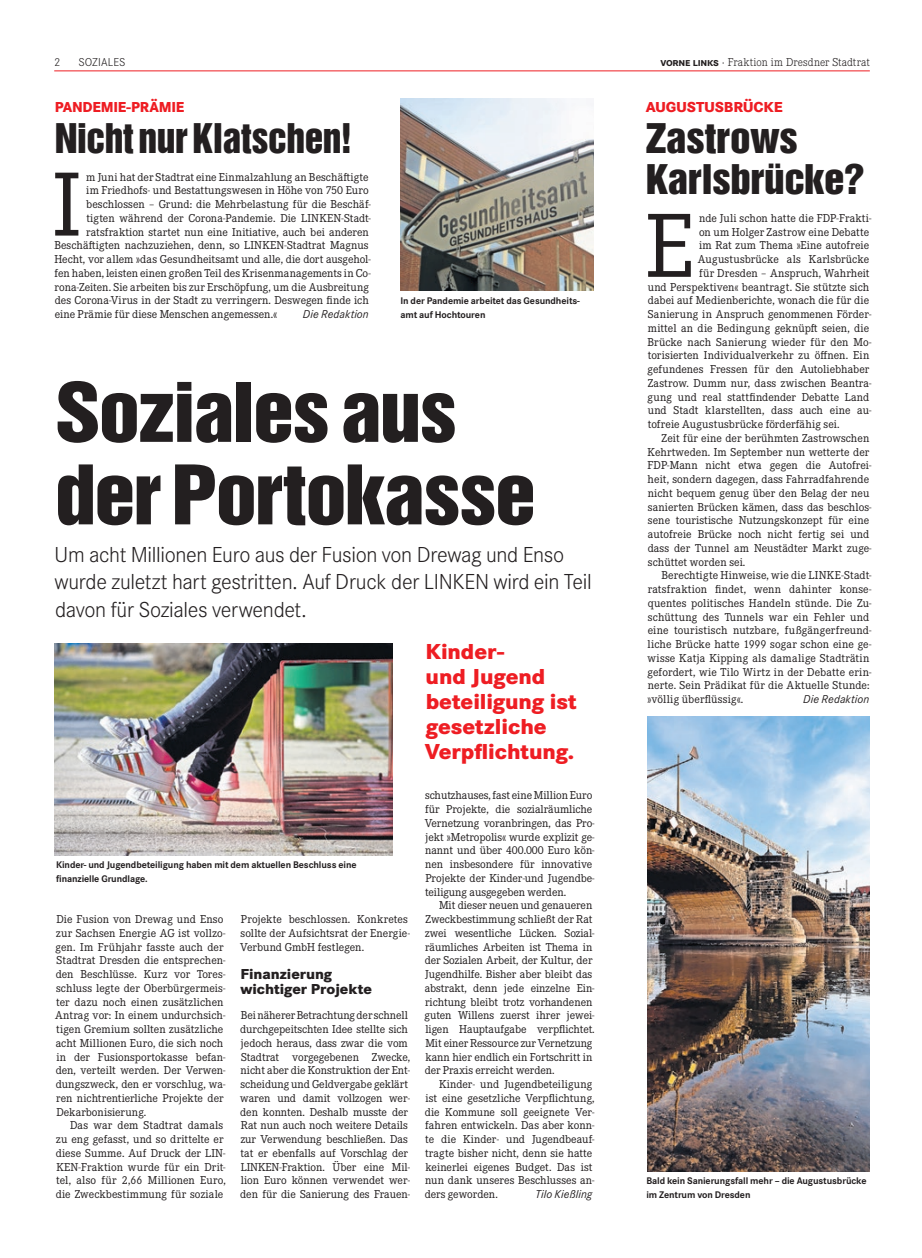
<style>
.page{position:relative;width:922px;height:1258px;background:#fff}
.page>*{position:absolute;margin:0;border:0;box-sizing:border-box;transform-origin:0 0}
.t1{font:94.38px "Corporate E Pro";color:#231f20}
.t2{font:75px/82.5px "Helvetica Inserat";letter-spacing:-.025em;color:#231f20;scale:1.1 1}
.t3{font:37.5px/41.2px "Helvetica Inserat";letter-spacing:-.01em;color:#231f20;scale:1.1 1}
.t4{font:37.5px "Helvetica Inserat";letter-spacing:-.01em;color:#231f20}
.t5{font:300 22.5px/27.5px "Corporate S Pro";letter-spacing:-.015em;color:#231f20}
.t6{font:800 22.5px/25px "Corporate S Pro";color:#ee1d23}
.t7{font:800 15px/15px "Corporate S Pro";color:#231f20}
.t8{font:800 15px "Corporate S Pro";letter-spacing:-.015em;color:#ee1d23;scale:.95 1}
.t9{font:800 15px "Corporate S Pro";letter-spacing:-.015em;color:#ee1d23}
.t10{font:11.88px/13.8px "Corporate E Pro";color:#231f20}
.t11{font:11.88px "Corporate E Pro";letter-spacing:.02em;color:#231f20}
.t12{font:300 11.88px "Corporate E Pro";letter-spacing:.01em;color:#231f20}
.t13{font:italic 11.88px "Corporate S Pro";letter-spacing:.005em;color:#231f20}
.t14{font:300 11.88px "Corporate S Pro";letter-spacing:.005em;color:#231f20}
.t15{font:700 10px/13.8px "Corporate S Pro";letter-spacing:-.01em;color:#231f20}
.s1{font-family:"Corporate S Pro";font-weight:700}
.s2{font-family:"Corporate S Pro"}
</style>
<div class="page">
<hr style="left:54px;top:71px;width:815px;height:1px;background:#ee1d23">
<img style="left:54px;top:643px;width:338px;height:213px">
<img style="left:400px;top:98px;width:193px;height:193px">
<img style="left:647px;top:717px;width:222px;height:454px">
<p class="t14" style="left:54px;top:53px;width:8px">2</p>
<p class="t14" style="left:78px;top:53px;width:49px">SOZIALES</p>
<p class="t12" style="left:660px;top:54px;width:211px"><span class="s1">vorne links</span> <span class="s2">·</span> Fraktion im Dresdner Stadtrat</p>
<p class="t8" style="left:55px;top:95px;width:138px">PANDEMIE-PRÄMIE</p>
<h3 class="t4" style="left:55px;top:116px;width:299px">Nicht nur Klatschen!</h3>
<h1 class="t1" style="left:52px;top:140px;width:30px">I</h1>
<p class="t10" style="left:86px;top:169px;width:284px">m Juni hat der Stadtrat eine Einmalzahlung an Beschäftigte</p>
<p class="t10" style="left:86px;top:183px;width:284px">im Friedhofs- und Bestattungswesen in Höhe von 750 Euro</p>
<p class="t10" style="left:86px;top:197px;width:286px">beschlossen – Grund: die Mehrbelastung für die Beschäf-</p>
<p class="t10" style="left:86px;top:210px;width:286px">tigten während der Corona-Pandemie. Die LINKEN-Stadt-</p>
<p class="t10" style="left:86px;top:224px;width:284px">ratsfraktion startet nun eine Initiative, auch bei anderen</p>
<p class="t10" style="left:54px;top:238px;width:315px">Beschäftigten nachzuziehen, denn, so LINKEN-Stadtrat Magnus</p>
<p class="t10" style="left:54px;top:252px;width:318px">Hecht, vor allem »das Gesundheitsamt und alle, die dort ausgehol-</p>
<p class="t10" style="left:55px;top:265px;width:318px">fen haben, leisten einen großen Teil des Krisenmanagements in Co-</p>
<p class="t10" style="left:55px;top:279px;width:316px">rona-Zeiten. Sie arbeiten bis zur Erschöpfung, um die Ausbreitung</p>
<p class="t10" style="left:55px;top:293px;width:315px">des Corona-Virus in der Stadt zu verringern. Deswegen finde ich</p>
<p class="t10" style="left:55px;top:307px;width:224px">eine Prämie für diese Menschen angemessen.«</p>
<p class="t13" style="left:303px;top:306px;width:67px">Die Redaktion</p>
<p class="t15" style="left:400px;top:293px;width:181px">In der Pandemie arbeitet das Gesundheits&shy;amt auf Hochtouren</p>
<h2 class="t2" style="left:55px;top:373px;width:439px">Soziales aus der Portokasse</h2>
<h3 class="t5" style="left:54px;top:539px;width:538px">Um acht Millionen Euro aus der Fusion von Drewag und Enso wurde zuletzt hart gestritten. Auf Druck der LINKEN wird ein Teil davon für Soziales verwendet.</h3>
<p class="t15" style="left:56px;top:857px;width:302px">Kinder- und Jugendbeteiligung haben mit dem aktuellen Beschluss eine finanzielle Grundlage.</p>
<p class="t10" style="left:55px;top:912px;width:172px">Die Fusion von Drewag und Enso zur Sachsen Energie AG ist vollzo&shy;gen. Im Frühjahr fasste auch der<br>Stadtrat Dresden die entsprechen&shy;den Beschlüsse. Kurz vor Tores&shy;schluss legte der Oberbürgermeis&shy;ter dazu noch einen zusätzlichen<br>Antrag vor: In einem undurchsich&shy;tigen Gremium sollten zusätzliche acht Millionen Euro, die sich noch in der Fusionsportokasse befan&shy;den, verteilt werden. Der Verwen&shy;dungszweck, den er vorschlug, wa&shy;ren nichtrentierliche Projekte der<br>Dekarbonisierung.</p>
<p class="t10" style="left:56px;top:1118px;width:171px;text-indent:14px">Das war dem Stadtrat damals zu eng gefasst, und so drittelte er diese Summe. Auf Druck der LIN-<br>KEN-Fraktion wurde für ein Drit&shy;tel, also für 2,66 Millionen Euro, die Zweckbestimmung für soziale</p>
<p class="t10" style="left:240px;top:912px;width:171px">Projekte beschlossen. Konkretes sollte der Aufsichtsrat der Energie-<br>Verbund GmbH festlegen.</p>
<p class="t7" style="left:240px;top:966px;width:133px">Finanzierung wichtiger Projekte</p>
<p class="t10" style="left:240px;top:1008px;width:171px">Bei näherer Betrachtung der schnell durchgepeitschten Idee stellte sich jedoch heraus, dass zwar die vom Stadtrat vorgegebenen Zwecke, nicht aber die Konstruktion der Ent&shy;scheidung und Geldvergabe geklärt waren und damit vollzogen wer&shy;den konnten. Deshalb musste der Rat nun auch noch weitere Details zur Verwendung beschließen. Das tat er ebenfalls auf Vorschlag der LINKEN-Fraktion. Über eine Mil&shy;lion Euro können verwendet wer&shy;den für die Sanierung des Frauen-</p>
<h3 class="t6" style="left:424px;top:637px;width:153px">Kinder-<br>und Jugend beteiligung ist gesetzliche<br>Verpflichtung.</h3>
<p class="t10" style="left:424px;top:788px;width:171px">schutzhauses, fast eine Million Euro für Projekte, die sozialräumliche Vernetzung voranbringen, das Pro&shy;jekt »Metropolis« wurde explizit ge&shy;nannt und über 400.000 Euro kön&shy;nen insbesondere für innovative Projekte der Kinder-und Jugendbe&shy;teiligung ausgegeben werden.</p>
<p class="t10" style="left:424px;top:898px;width:172px;text-indent:14px">Mit dieser neuen und genaueren Zweckbestimmung schließt der Rat zwei wesentliche Lücken. Sozial&shy;räumliches Arbeiten ist Thema in der Sozialen Arbeit, der Kultur, der Jugendhilfe. Bisher aber bleibt das abstrakt, denn jede einzelne Ein&shy;richtung bleibt trotz vorhandenen guten Willens zuerst ihrer jewei&shy;ligen Hauptaufgabe verpflichtet.<br>Mit einer Ressource zur Vernetzung kann hier endlich ein Fortschritt in der Praxis erreicht werden.</p>
<p class="t10" style="left:424px;top:1077px;width:171px;text-indent:14px">Kinder- und Jugendbeteiligung ist eine gesetzliche Verpflichtung, die Kommune soll geeignete Ver&shy;fahren entwickeln. Das aber konn&shy;te die Kinder- und Jugendbeauf&shy;tragte bisher nicht, denn sie hatte keinerlei eigenes Budget. Das ist nun dank unseres Beschlusses an&shy;ders geworden.</p>
<p class="t13" style="left:535px;top:1186px;width:58px">Tilo Kießling</p>
<p class="t9" style="left:645px;top:95px;width:138px">AUGUSTUSBRÜCKE</p>
<h3 class="t3" style="left:645px;top:119px;width:200px">Zastrows<br>Karlsbrücke?</h3>
<h1 class="t1" style="left:645px;top:182px;width:50px">E</h1>
<p class="t10" style="left:699px;top:210px;width:174px">nde Juli schon hatte die FDP-Frakti-</p>
<p class="t10" style="left:698px;top:224px;width:172px">on um Holger Zastrow eine Debatte</p>
<p class="t10" style="left:699px;top:238px;width:171px">im Rat zum Thema »Eine autofreie</p>
<p class="t10" style="left:697px;top:252px;width:173px">Augustusbrücke als Karlsbrücke</p>
<p class="t10" style="left:699px;top:265px;width:172px">für Dresden – Anspruch, Wahrheit</p>
<p class="t10" style="left:647px;top:279px;width:223px">und Perspektiven« beantragt. Sie stützte sich</p>
<p class="t10" style="left:647px;top:293px;width:223px">dabei auf Medienberichte, wonach die für die</p>
<p class="t10" style="left:647px;top:307px;width:225px">Sanierung in Anspruch genommenen Förder-</p>
<p class="t10" style="left:647px;top:320px;width:223px">mittel an die Bedingung geknüpft seien, die</p>
<p class="t10" style="left:647px;top:334px;width:225px">Brücke nach Sanierung wieder für den Mo-</p>
<p class="t10" style="left:647px;top:348px;width:223px">torisierten Individualverkehr zu öffnen. Ein</p>
<p class="t10" style="left:647px;top:362px;width:223px">gefundenes Fressen für den Autoliebhaber</p>
<p class="t11" style="left:647px;top:375px;width:225px">Zastrow. Dumm nur, dass zwischen Beantra-</p>
<p class="t10" style="left:647px;top:389px;width:223px">gung und real stattfindender Debatte Land</p>
<p class="t10" style="left:647px;top:403px;width:225px">und Stadt klarstellten, dass auch eine au-</p>
<p class="t10" style="left:647px;top:417px;width:193px">tofreie Augustusbrücke förderfähig sei.</p>
<p class="t10" style="left:661px;top:430px;width:209px">Zeit für eine der berühmten Zastrowschen</p>
<p class="t10" style="left:647px;top:444px;width:223px">Kehrtweden. Im September nun wetterte der</p>
<p class="t10" style="left:647px;top:458px;width:225px">FDP-Mann nicht etwa gegen die Autofrei-</p>
<p class="t10" style="left:647px;top:472px;width:223px">heit, sondern dagegen, dass Fahrradfahrende</p>
<p class="t10" style="left:647px;top:485px;width:223px">nicht bequem genug über den Belag der neu</p>
<p class="t10" style="left:647px;top:499px;width:225px">sanierten Brücken kämen, dass das beschlos-</p>
<p class="t10" style="left:647px;top:513px;width:223px">sene touristische Nutzungskonzept für eine</p>
<p class="t10" style="left:647px;top:527px;width:223px">autofreie Brücke noch nicht fertig sei und</p>
<p class="t10" style="left:647px;top:540px;width:225px">dass der Tunnel am Neustädter Markt zuge-</p>
<p class="t10" style="left:647px;top:554px;width:99px">schüttet worden sei.</p>
<p class="t10" style="left:661px;top:568px;width:212px">Berechtigte Hinweise, wie die LINKE-Stadt-</p>
<p class="t10" style="left:647px;top:582px;width:225px">ratsfraktion findet, wenn dahinter konse-</p>
<p class="t10" style="left:647px;top:595px;width:225px">quentes politisches Handeln stünde. Die Zu-</p>
<p class="t10" style="left:647px;top:609px;width:223px">schüttung des Tunnels war ein Fehler und</p>
<p class="t11" style="left:647px;top:622px;width:225px">eine touristisch nutzbare, fußgängerfreund-</p>
<p class="t10" style="left:647px;top:637px;width:225px">liche Brücke hatte 1999 sogar schon eine ge-</p>
<p class="t11" style="left:647px;top:650px;width:223px">wisse Katja Kipping als damalige Stadträtin</p>
<p class="t10" style="left:647px;top:664px;width:225px">gefordert, wie Tilo Wirtz in der Debatte erin-</p>
<p class="t11" style="left:647px;top:677px;width:223px">nerte. Sein Prädikat für die Aktuelle Stunde:</p>
<p class="t11" style="left:647px;top:691px;width:97px">»völlig überflüssig«.</p>
<p class="t13" style="left:803px;top:691px;width:67px">Die Redaktion</p>
<p class="t15" style="left:646px;top:1173px;width:221px">Bald kein Sanierungsfall mehr – die Augustusbrücke im Zentrum von Dresden</p>
</div>
